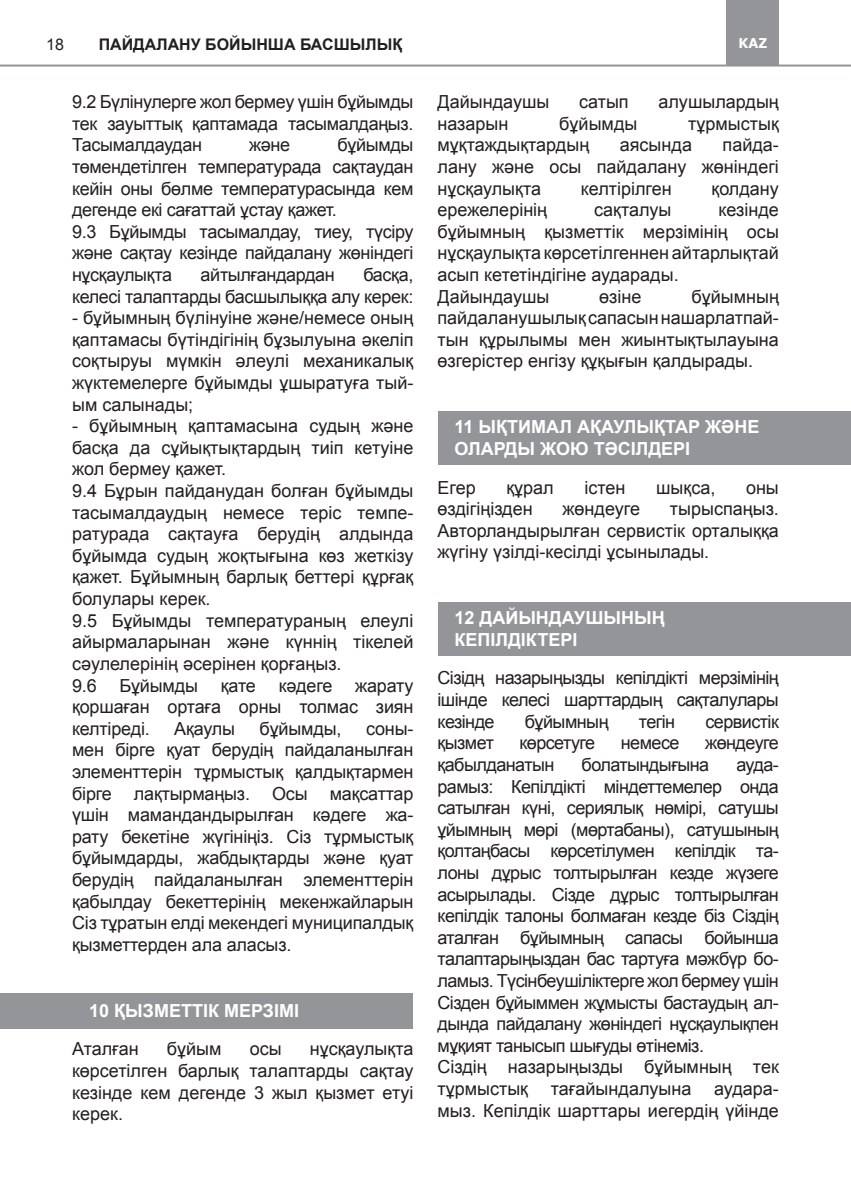
<style>
.page{position:relative;width:851px;height:1191px;background:#fff}
.page>*{position:absolute;margin:0;border:0;box-sizing:border-box;transform-origin:0 0}
.t1{font:18px/21.6px "Arial";letter-spacing:-.01em;color:#231f20;text-align:justify}
.t2{font:18px/21.6px "Arial";letter-spacing:-.03em;color:#231f20}
.t3{font:700 18px/21.6px "Arial";color:#fff}
.t4{font:700 16px "Arial";color:#231f20}
.t5{font:16px "Arial";color:#231f20}
.t6{font:700 13.6px "Verdana";color:#fff;scale:.95 1}
</style>
<div class="page">
<div style="left:438px;top:602px;width:412px;height:54px;background:#939598"></div>
<div style="left:0;top:993px;width:412px;height:35px;background:#939598"></div>
<div style="left:438px;top:411px;width:412px;height:54px;background:#939598"></div>
<div style="left:726px;top:0;width:52px;height:66px;background:#939598"></div>
<hr style="left:0;top:65px;width:850px;height:2px;background:#939598">
<p class="t5" style="left:46px;top:34px;width:19px">18</p>
<p class="t4" style="left:99px;top:34px;width:305px">ПАЙДАЛАНУ БОЙЫНША БАСШЫЛЫҚ</p>
<p class="t6" style="left:738px;top:34px;width:32px">KAZ</p>
<p class="t1" style="left:72px;top:91px;width:343px">9.2 Бүлінулерге жол бермеу үшін бұйымды тек зауыттық қаптамада тасымалдаңыз.<br>Тасымалдаудан</p>
<p class="t1" style="left:72px;top:134px;width:343px;text-align:left;text-indent:265px">бұйымды төмендетілген температурада сақтаудан кейін оны бөлме температурасында кем дегенде екі сағаттай ұстау қажет.<br>9.3 Бұйымды тасымалдау, тиеу, түсіру және сақтау кезінде пайдалану жөніндегі нұсқаулықта</p>
<p class="t1" style="left:249px;top:134px;width:42px">және</p>
<p class="t1" style="left:72px;top:264px;width:343px;text-align:right">басқа,<br>келесі талаптарды басшылыққа алу керек:</p>
<p class="t1" style="left:72px;top:307px;width:343px">- бұйымның бүлінуіне және/немесе оның қаптамасы бүтіндігінің бұзылуына әкеліп соқтыруы мүмкін әлеулі механикалық жүктемелерге бұйымды ұшыратуға тый&shy;ым салынады;</p>
<p class="t1" style="left:72px;top:415px;width:343px;text-align:left">- бұйымның қаптамасына судың және басқа да сұйықтықтардың тиіп кетуіне жол бермеу қажет.<br>9.4 Бұрын пайданудан болған бұйымды тасымалдаудың немесе теріс темпе&shy;ратурада сақтауға берудің алдында бұйымда судың жоқтығына көз жеткізу қажет. Бұйымның барлық беттері құрғақ болулары керек.<br>9.5 Бұйымды температураның елеулі айырмаларынан және күннің тікелей сәулелерінің әсерінен қорғаңыз.<br>9.6</p>
<p class="t1" style="left:201px;top:264px;width:136px">айтылғандардан</p>
<p class="t1" style="left:119px;top:674px;width:80px">Бұйымды</p>
<p class="t1" style="left:221px;top:674px;width:36px">қате</p>
<p class="t1" style="left:279px;top:674px;width:55px">кәдеге</p>
<p class="t1" style="left:72px;top:674px;width:343px;text-indent:283px">жарату қоршаған ортаға орны толмас зиян келтіреді.</p>
<p class="t1" style="left:174px;top:718px;width:62px">Ақаулы</p>
<p class="t1" style="left:259px;top:718px;width:83px">бұйымды,</p>
<p class="t1" style="left:72px;top:718px;width:343px;text-indent:294px">соны&shy;мен бірге қуат берудің пайдаланылған элементтерін тұрмыстық қалдықтармен бірге лақтырмаңыз. Осы мақсаттар үшін мамандандырылған кәдеге жа&shy;рату бекетіне жүгініңіз. Сіз тұрмыстық бұйымдарды, жабдықтарды және қуат берудің пайдаланылған элементтерін қабылдау бекеттерінің мекенжайларын Сіз тұратын елді мекендегі муниципалдық қызметтерден ала аласыз.</p>
<p class="t3" style="left:89px;top:1000px;width:211px">10 ҚЫЗМЕТТІК МЕРЗІМІ</p>
<p class="t1" style="left:72px;top:1038px;width:68px">Аталған</p>
<p class="t1" style="left:167px;top:1038px;width:56px">бұйым</p>
<p class="t1" style="left:250px;top:1038px;width:33px">осы</p>
<p class="t1" style="left:72px;top:1038px;width:343px;text-indent:238px">нұсқаулықта көрсетілген барлық талаптарды сақтау кезінде кем дегенде 3 жыл қызмет етуі керек.</p>
<p class="t1" style="left:437px;top:91px;width:113px">Дайындаушы</p>
<p class="t1" style="left:579px;top:91px;width:51px">сатып</p>
<p class="t1" style="left:658px;top:91px;width:122px">алушылардың</p>
<p class="t1" style="left:437px;top:113px;width:72px">назарын</p>
<p class="t1" style="left:559px;top:113px;width:80px">бұйымды</p>
<p class="t1" style="left:688px;top:113px;width:92px">тұрмыстық</p>
<p class="t1" style="left:437px;top:134px;width:153px">мұқтаждықтардың</p>
<p class="t1" style="left:619px;top:134px;width:74px">аясында</p>
<p class="t1" style="left:437px;top:134px;width:343px;text-indent:285px">пайда&shy;лану және осы пайдалану жөніндегі нұсқаулықта</p>
<p class="t1" style="left:580px;top:178px;width:92px">келтірілген</p>
<p class="t1" style="left:711px;top:178px;width:69px">қолдану</p>
<p class="t1" style="left:437px;top:199px;width:343px;text-align:left;text-indent:281px">кезінде бұйымның қызметтік мерзімінің осы нұсқаулықта көрсетілгеннен айтарлықтай асып кететіндігіне аударады.<br>Дайындаушы</p>
<p class="t1" style="left:437px;top:199px;width:111px">ережелерінің</p>
<p class="t1" style="left:594px;top:199px;width:79px">сақталуы</p>
<p class="t1" style="left:437px;top:286px;width:343px;text-indent:254px">бұйымның пайдаланушылық сапасын нашарлатпай&shy;тын құрылымы мен жиынтықтылауына өзгерістер енгізу құқығын қалдырады.</p>
<p class="t1" style="left:599px;top:286px;width:44px">өзіне</p>
<p class="t3" style="left:454px;top:417px;width:306px">11 ЫҚТИМАЛ АҚАУЛЫҚТАР ЖӘНЕ<br>ОЛАРДЫ ЖОЮ ТӘСІЛДЕРІ</p>
<p class="t1" style="left:437px;top:476px;width:40px">Егер</p>
<p class="t1" style="left:506px;top:476px;width:49px">құрал</p>
<p class="t1" style="left:584px;top:476px;width:42px">істен</p>
<p class="t1" style="left:656px;top:476px;width:61px">шықса,</p>
<p class="t1" style="left:746px;top:476px;width:34px">оны</p>
<p class="t1" style="left:437px;top:498px;width:97px">өздігіңізден</p>
<p class="t1" style="left:562px;top:498px;width:79px">жөндеуге</p>
<p class="t1" style="left:437px;top:498px;width:343px;text-indent:232px">тырыспаңыз.<br>Авторландырылған сервистік орталыққа жүгіну үзілді-кесілді ұсынылады.</p>
<p class="t3" style="left:454px;top:607px;width:212px">12 ДАЙЫНДАУШЫНЫҢ<br>КЕПІЛДІКТЕРІ</p>
<p class="t1" style="left:437px;top:667px;width:343px">Сізідң назарыңызды кепілдікті мерзімінің ішінде келесі шарттардың сақталулары кезінде</p>
<p class="t2" style="left:524px;top:711px;width:85px">бұйымның</p>
<p class="t1" style="left:638px;top:711px;width:38px">тегін</p>
<p class="t2" style="left:705px;top:711px;width:75px">сервистік</p>
<p class="t1" style="left:437px;top:732px;width:58px">қызмет</p>
<p class="t2" style="left:519px;top:732px;width:77px">көрсетуге</p>
<p class="t1" style="left:620px;top:732px;width:60px">немесе</p>
<p class="t2" style="left:705px;top:732px;width:75px">жөндеуге</p>
<p class="t2" style="left:437px;top:754px;width:118px">қабылданатын</p>
<p class="t2" style="left:581px;top:754px;width:129px">болатындығына</p>
<p class="t2" style="left:437px;top:754px;width:343px;text-indent:299px">ауда&shy;рамыз: Кепілдікті міндеттемелер онда сатылған күні, сериялық нөмірі, сатушы ұйымның мөрі (мөртабаны), сатушының қолтаңбасы көрсетілумен кепілдік та&shy;лоны дұрыс толтырылған кезде жүзеге асырылады. Сізде дұрыс толтырылған кепілдік талоны болмаған кезде біз Сіздің аталған бұйымның сапасы бойынша талаптарыңыздан бас тартуға мәжбүр бо&shy;ламыз. Түсінбеушіліктерге жол бермеу үшін Сізден бұйыммен жұмысты бастаудың ал&shy;дында пайдалану жөніндегі нұсқаулықпен мұқият танысып шығуды өтінеміз.<br>Сіздің назарыңызды бұйымның тек тұрмыстық</p>
<p class="t1" style="left:551px;top:1078px;width:142px">тағайындалуына</p>
<p class="t1" style="left:437px;top:1078px;width:343px;text-align:right">аудара-<br>мыз. Кепілдік шарттары иегердің үйінде</p>
</div>
